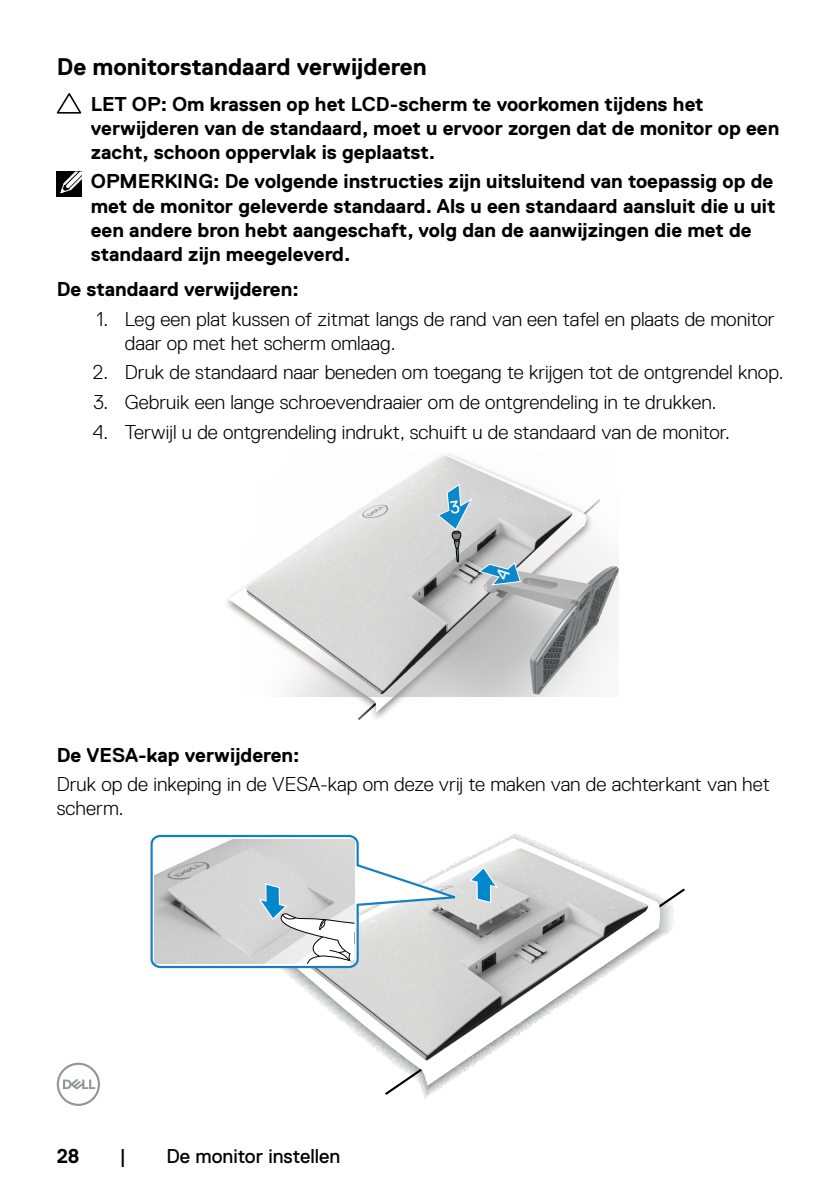
<style>
.page{position:relative;width:840px;height:1191px;background:#fff}
.page>*{position:absolute;margin:0;border:0;box-sizing:border-box;transform-origin:0 0}
.t1{font:700 24px "Dell Replica";color:#000}
.t2{font:700 20px/24px "Dell Replica";color:#000}
.t3{font:300 20px/24px "Dell Replica";color:#000}
.t4{font:20px "Dell Replica";color:#000}
</style>
<div class="page">
<svg style="left:57px;top:1062px;width:43px;height:44px"></svg>
<svg style="left:57px;top:93px;width:24px;height:21px"></svg>
<div style="left:57px;top:172px;width:25px;height:25px;background:#000"></div>
<svg style="left:59px;top:171px;width:23px;height:23px"></svg>
<svg style="left:228px;top:587px;width:350px;height:126px"></svg>
<img style="left:244px;top:454px;width:374px;height:242px">
<svg style="left:385px;top:888px;width:299px;height:206px"></svg>
<svg style="left:282px;top:838px;width:380px;height:247px"></svg>
<img style="left:300px;top:846px;width:348px;height:215px">
<svg style="left:150px;top:834px;width:315px;height:135px"></svg>
<svg style="left:467px;top:866px;width:32px;height:38px"></svg>
<svg style="left:151px;top:836px;width:303px;height:131px"></svg>
<svg style="left:478px;top:562px;width:42px;height:23px"></svg>
<svg style="left:437px;top:484px;width:35px;height:78px;background:#a4bcc9"></svg>
<p class="t1" style="left:57px;top:54px;width:371px">De monitorstandaard verwijderen</p>
<p class="t2" style="left:91px;top:92px;width:689px">LET OP: Om krassen op het LCD-scherm te voorkomen tijdens het verwijderen van de standaard, moet u ervoor zorgen dat de monitor op een zacht, schoon oppervlak is geplaatst.</p>
<p class="t2" style="left:91px;top:170px;width:685px">OPMERKING: De volgende instructies zijn uitsluitend van toepassig op de met de monitor geleverde standaard. Als u een standaard aansluit die u uit een andere bron hebt aangeschaft, volg dan de aanwijzingen die met de standaard zijn meegeleverd.</p>
<p class="t2" style="left:57px;top:277px;width:243px">De standaard verwijderen:</p>
<p class="t3" style="left:125px;top:307px;width:651px;text-indent:-28px">1. Leg een plat kussen of zitmat langs de rand van een tafel en plaats de monitor daar op met het scherm omlaag.</p>
<p class="t3" style="left:93px;top:360px;width:691px">2. Druk de standaard naar beneden om toegang te krijgen tot de ontgrendel knop.</p>
<p class="t3" style="left:93px;top:390px;width:624px">3. Gebruik een lange schroevendraaier om de ontgrendeling in te drukken.</p>
<p class="t3" style="left:93px;top:420px;width:638px">4. Terwijl u de ontgrendeling indrukt, schuift u de standaard van de monitor.</p>
<p class="t2" style="left:57px;top:743px;width:244px">De VESA-kap verwijderen:</p>
<p class="t3" style="left:57px;top:772px;width:714px">Druk op de inkeping in de VESA-kap om deze vrij te maken van de achterkant van het scherm.</p>
<p class="t2" style="left:57px;top:1143px;width:24px">28</p>
<p class="t4" style="left:119px;top:1144px;width:8px">|</p>
<p class="t4" style="left:166px;top:1144px;width:175px">De monitor instellen</p>
</div>
